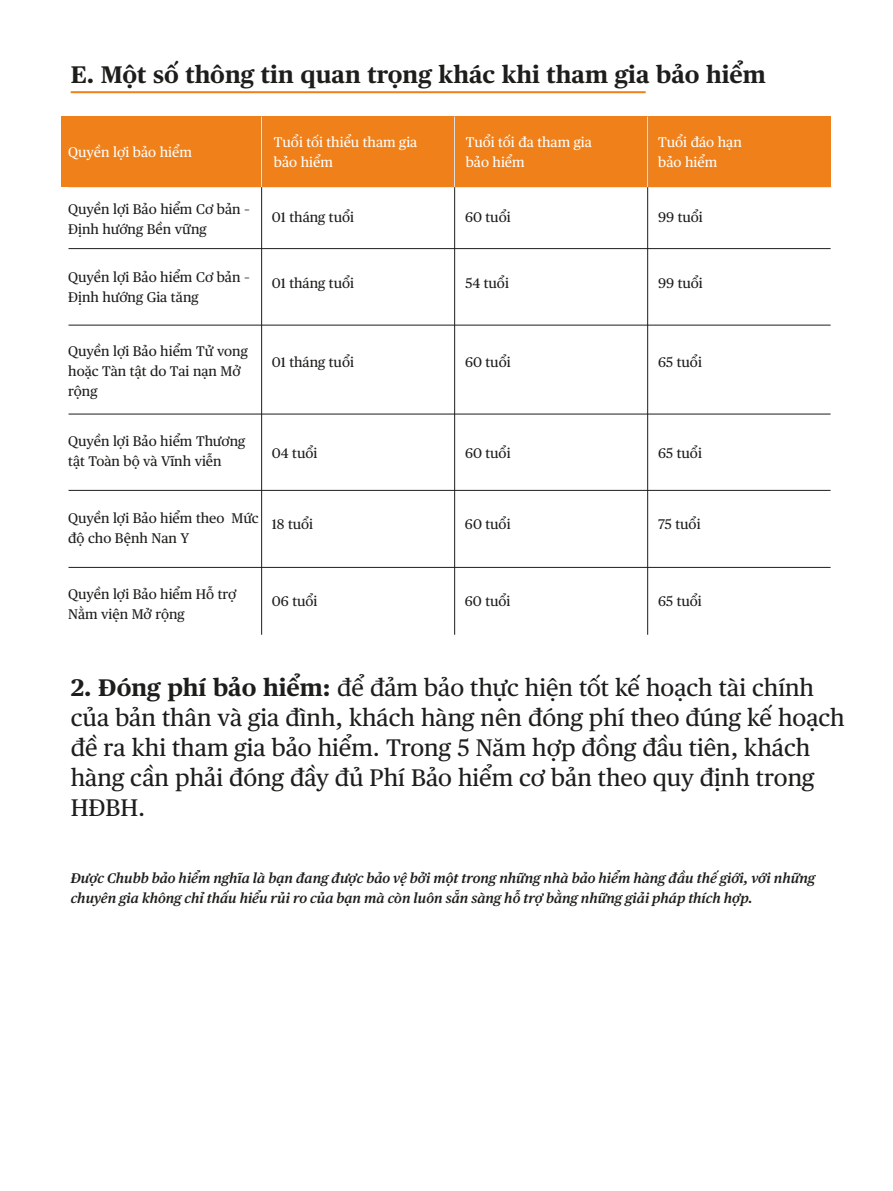
<style>
.page{position:relative;width:893px;height:1191px;background:#fff}
.page>*{position:absolute;margin:0;border:0;box-sizing:border-box;transform-origin:0 0}
.t1{font:24px/30px "Chubb Publico Text VN";color:#1d1d1b}
.t2{font:700 24px "Chubb Publico Text VN";color:#1d1d1b}
.t3{font:14px/20px "Chubb Publico Text VN";color:#1d1d1b}
.t4{font:italic 600 14px/20px "Chubb Publico Text VN";color:#1d1d1b}
.t5{font:14px/20px "Chubb Publico Text VN";color:#fff}
.s1{font-weight:700}
</style>
<div class="page">
<div style="left:61px;top:116px;width:769px;height:71px;background:#f08019"></div>
<hr style="left:71px;top:91px;width:574px;height:2px;background:#f08019">
<hr style="left:68px;top:414px;width:762px;height:1px;background:#1d1d1b">
<hr style="left:68px;top:490px;width:762px;height:1px;background:#1d1d1b">
<hr style="left:68px;top:567px;width:762px;height:1px;background:#1d1d1b">
<hr style="left:68px;top:325px;width:762px;height:1px;background:#1d1d1b">
<hr style="left:68px;top:248px;width:762px;height:1px;background:#1d1d1b">
<hr style="left:647px;top:116px;width:1px;height:519px;background:#1d1d1b">
<hr style="left:454px;top:116px;width:1px;height:519px;background:#1d1d1b">
<hr style="left:261px;top:116px;width:1px;height:519px;background:#1d1d1b">
<hr style="left:647px;top:116px;width:1px;height:71px;background:#fff">
<hr style="left:454px;top:116px;width:1px;height:71px;background:#fff">
<hr style="left:261px;top:116px;width:1px;height:71px;background:#fff">
<h1 class="t2" style="left:71px;top:56px;width:696px">E. Một số thông tin quan trọng khác khi tham gia bảo hiểm</h1>
<p class="t5" style="left:68px;top:141px;width:125px">Quyền lợi bảo hiểm</p>
<p class="t5" style="left:274px;top:131px;width:145px">Tuổi tối thiểu tham gia bảo hiểm</p>
<p class="t5" style="left:465px;top:131px;width:128px">Tuổi tối đa tham gia bảo hiểm</p>
<p class="t5" style="left:658px;top:131px;width:85px">Tuổi đáo hạn bảo hiểm</p>
<p class="t3" style="left:68px;top:198px;width:183px">Quyền lợi Bảo hiểm Cơ bản –<br>Định hướng Bền vững</p>
<p class="t3" style="left:272px;top:206px;width:84px">01 tháng tuổi</p>
<p class="t3" style="left:465px;top:206px;width:47px">60 tuổi</p>
<p class="t3" style="left:658px;top:206px;width:46px">99 tuổi</p>
<p class="t3" style="left:68px;top:266px;width:183px">Quyền lợi Bảo hiểm Cơ bản –<br>Định hướng Gia tăng</p>
<p class="t3" style="left:272px;top:272px;width:84px">01 tháng tuổi</p>
<p class="t3" style="left:465px;top:272px;width:45px">54 tuổi</p>
<p class="t3" style="left:658px;top:272px;width:46px">99 tuổi</p>
<p class="t3" style="left:68px;top:340px;width:181px">Quyền lợi Bảo hiểm Tử vong hoặc Tàn tật do Tai nạn Mở rộng</p>
<p class="t3" style="left:272px;top:351px;width:84px">01 tháng tuổi</p>
<p class="t3" style="left:465px;top:351px;width:47px">60 tuổi</p>
<p class="t3" style="left:658px;top:351px;width:45px">65 tuổi</p>
<p class="t3" style="left:68px;top:430px;width:179px">Quyền lợi Bảo hiểm Thương tật Toàn bộ và Vĩnh viễn</p>
<p class="t3" style="left:272px;top:442px;width:47px">04 tuổi</p>
<p class="t3" style="left:465px;top:442px;width:47px">60 tuổi</p>
<p class="t3" style="left:658px;top:442px;width:45px">65 tuổi</p>
<p class="t3" style="left:68px;top:507px;width:192px">Quyền lợi Bảo hiểm theo Mức độ cho Bệnh Nan Y</p>
<p class="t3" style="left:272px;top:513px;width:43px">18 tuổi</p>
<p class="t3" style="left:465px;top:513px;width:47px">60 tuổi</p>
<p class="t3" style="left:658px;top:513px;width:44px">75 tuổi</p>
<p class="t3" style="left:68px;top:583px;width:170px">Quyền lợi Bảo hiểm Hỗ trợ<br>Nằm viện Mở rộng</p>
<p class="t3" style="left:272px;top:590px;width:47px">06 tuổi</p>
<p class="t3" style="left:465px;top:590px;width:47px">60 tuổi</p>
<p class="t3" style="left:658px;top:590px;width:45px">65 tuổi</p>
<p class="t1" style="left:71px;top:671px;width:775px"><span class="s1">2. Đóng phí bảo hiểm:</span> để đảm bảo thực hiện tốt kế hoạch tài chính của bản thân và gia đình, khách hàng nên đóng phí theo đúng kế hoạch đề ra khi tham gia bảo hiểm. Trong 5 Năm hợp đồng đầu tiên, khách hàng cần phải đóng đầy đủ Phí Bảo hiểm cơ bản theo quy định trong HĐBH.</p>
<p class="t4" style="left:71px;top:867px;width:745px">Được Chubb bảo hiểm nghĩa là bạn đang được bảo vệ bởi một trong những nhà bảo hiểm hàng đầu thế giới, với những chuyên gia không chỉ thấu hiểu rủi ro của bạn mà còn luôn sẵn sàng hỗ trợ bằng những giải pháp thích hợp.</p>
</div>
